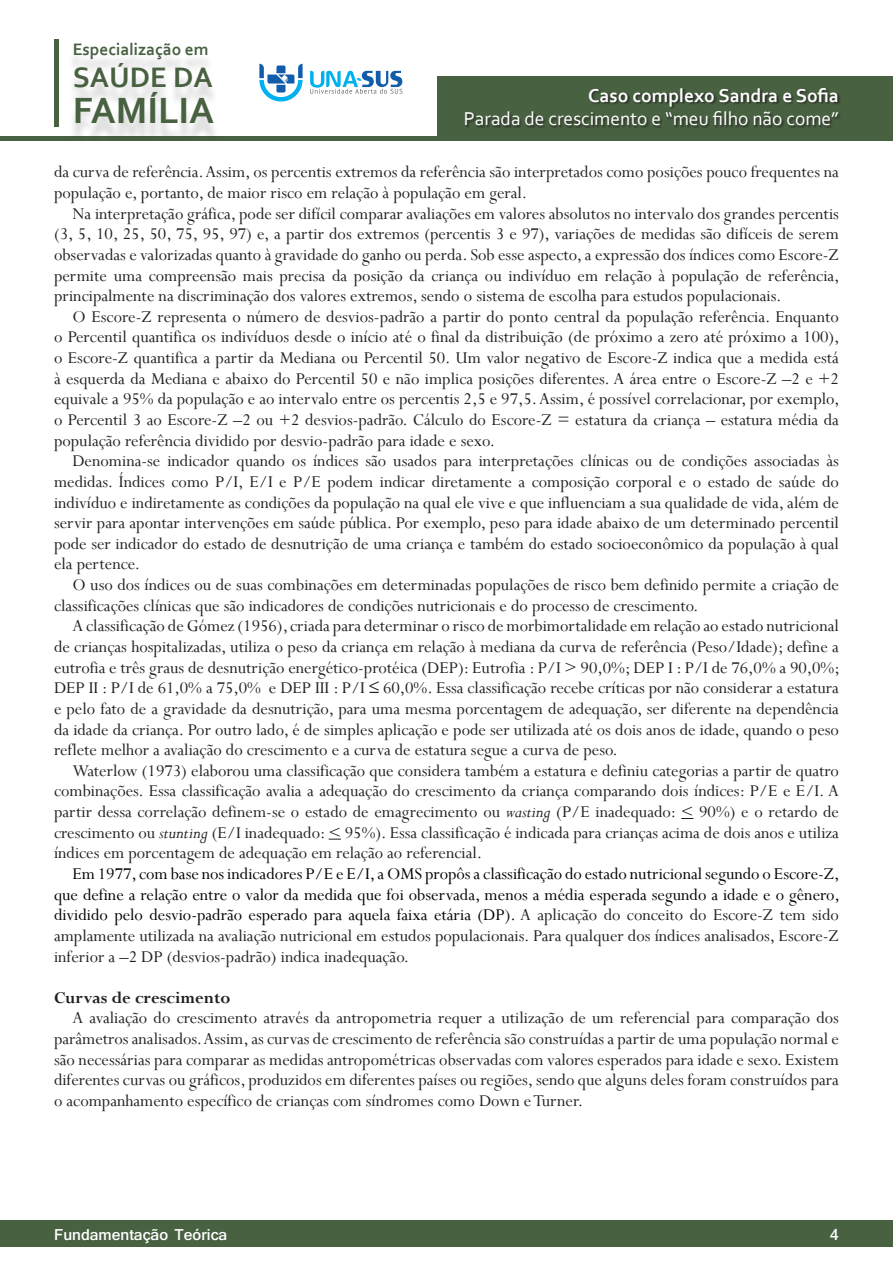
<style>
.page{position:relative;width:893px;height:1263px;background:#fff}
.page>*{position:absolute;margin:0;border:0;box-sizing:border-box;transform-origin:0 0}
.t1{font:700 38.25px "Corbel";color:#486141}
.t2{font:700 29.55px "Corbel";color:#486141}
.t3{font:19.5px "Corbel";color:#fff}
.t4{font:700 19.5px "Corbel";color:#fff}
.Paragrafo_basico{font:18.3px/20.7px "Perpetua";color:#231f20;text-align:justify}
.Paragrafo_basico-2{font:18.3px/20.7px "Perpetua";color:#000;text-align:justify}
.Sub-Paragrafo_bold{font:700 18.3px "Perpetua";color:#231f20}
.t5{font:700 17.4px "Corbel";color:#486141}
.t6{font:700 16.5px "Shruti";color:#fff}
.s1{font-style:italic}
.s2{color:#231f20}
</style>
<div class="page">
<div style="left:0;top:1220px;width:893px;height:27px;background:#486141"></div>
<hr style="left:0;top:136px;width:893px;height:4px;background:#486141">
<div style="left:438px;top:77px;width:455px;height:63px;background:#486141"></div>
<div style="left:465px;top:88px;width:377px;height:40px;background:#231f20;opacity:.75"></div>
<div style="left:54px;top:39px;width:5px;height:87px;background:#486141"></div>
<div style="left:67px;top:49px;width:153px;height:94px;background:#231f20;opacity:.2"></div>
<svg style="left:259px;top:64px;width:44px;height:38px"></svg>
<svg style="left:310px;top:71px;width:92px;height:23px"></svg>
<svg style="left:681px;top:818px;width:12px;height:1px"></svg>
<svg style="left:329px;top:839px;width:12px;height:1px"></svg>
<p class="t5" style="left:73px;top:38px;width:137px">Especialização em</p>
<h2 class="t2" style="left:73px;top:58px;width:142px">SAÚDE DA</h2>
<h1 class="t1" style="left:73px;top:87px;width:143px">FAMÍLIA</h1>
<p class="t4" style="left:588px;top:84px;width:252px">Caso complexo Sandra e Sofia</p>
<p class="t3" style="left:464px;top:107px;width:377px">Parada de crescimento e “meu filho não come”</p>
<p class="Paragrafo_basico" style="left:54px;top:161px;width:786px">da curva de referência. Assim, os percentis extremos da referência são interpretados como posições pouco frequentes na população e, portanto, de maior risco em relação à população em geral.</p>
<p class="Paragrafo_basico" style="left:54px;top:203px;width:787px;text-indent:18px">Na interpretação gráfica, pode ser difícil comparar avaliações em valores absolutos no intervalo dos grandes percentis (3, 5, 10, 25, 50, 75, 95, 97) e, a partir dos extremos (percentis 3 e 97), variações de medidas são difíceis de serem observadas e valorizadas quanto à gravidade do ganho ou perda. Sob esse aspecto, a expressão dos índices como Escore-Z permite uma compreensão mais precisa da posição da criança ou indivíduo em relação à população de referência, principalmente na discriminação dos valores extremos, sendo o sistema de escolha para estudos populacionais.</p>
<p class="Paragrafo_basico" style="left:54px;top:306px;width:787px;text-indent:18px">O Escore-Z representa o número de desvios-padrão a partir do ponto central da população referência. Enquanto o Percentil quantifica os indivíduos desde o início até o final da distribuição (de próximo a zero até próximo a 100), o Escore-Z quantifica a partir da Mediana ou Percentil 50. Um valor negativo de Escore-Z indica que a medida está à esquerda da Mediana e abaixo do Percentil 50 e não implica posições diferentes. A área entre o Escore-Z –2 e +2 equivale a 95% da população e ao intervalo entre os percentis 2,5 e 97,5. Assim, é possível correlacionar, por exemplo, o Percentil 3 ao Escore-Z –2 ou +2 desvios-padrão. Cálculo do Escore-Z = estatura da criança – estatura média da população referência dividido por desvio-padrão para idade e sexo.</p>
<p class="Paragrafo_basico" style="left:54px;top:450px;width:786px;text-indent:18px">Denomina-se indicador quando os índices são usados para interpretações clínicas ou de condições associadas às medidas. Índices como P/I, E/I e P/E podem indicar diretamente a composição corporal e o estado de saúde do indivíduo e indiretamente as condições da população na qual ele vive e que influenciam a sua qualidade de vida, além de servir para apontar intervenções em saúde pública. Por exemplo, peso para idade abaixo de um determinado percentil pode ser indicador do estado de desnutrição de uma criança e também do estado socioeconômico da população à qual ela pertence.</p>
<p class="Paragrafo_basico" style="left:54px;top:574px;width:786px;text-indent:18px">O uso dos índices ou de suas combinações em determinadas populações de risco bem definido permite a criação de classificações clínicas que são indicadores de condições nutricionais e do processo de crescimento.</p>
<p class="Paragrafo_basico" style="left:54px;top:615px;width:787px;text-indent:18px">A classificação de Gómez (1956), criada para determinar o risco de morbimortalidade em relação ao estado nutricional de crianças hospitalizadas, utiliza o peso da criança em relação à mediana da curva de referência (Peso/Idade); define a eutrofia e três graus de desnutrição energético-protéica (DEP): Eutrofia : P/I &gt; 90,0%; DEP I : P/I de 76,0% a 90,0%; DEP II : P/I de 61,0% a 75,0% e DEP III : P/I ≤ 60,0%. Essa classificação recebe críticas por não considerar a estatura e pelo fato de a gravidade da desnutrição, para uma mesma porcentagem de adequação, ser diferente na dependência da idade da criança. Por outro lado, é de simples aplicação e pode ser utilizada até os dois anos de idade, quando o peso reflete melhor a avaliação do crescimento e a curva de estatura segue a curva de peso.</p>
<p class="Paragrafo_basico" style="left:54px;top:760px;width:786px;text-indent:18px">Waterlow (1973) elaborou uma classificação que considera também a estatura e definiu categorias a partir de quatro combinações. Essa classificação avalia a adequação do crescimento da criança comparando dois índices: P/E e E/I. A partir dessa correlação definem-se o estado de emagrecimento ou <span class="s1">wasting</span> (P/E inadequado: &lt; 90%) e o retardo de crescimento ou <span class="s1">stunting</span> (E/I inadequado: &lt; 95%). Essa classificação é indicada para crianças acima de dois anos e utiliza índices em porcentagem de adequação em relação ao referencial.</p>
<p class="Paragrafo_basico-2" style="left:54px;top:863px;width:787px;text-indent:18px">Em 1977, com base nos indicadores P/E e E/I, a OMS propôs a classificação do estado nutricional segundo o Escore-Z, que define a relação entre o valor da medida que foi observada, menos a média esperada segundo a idade e o gênero, dividido pelo desvio-padrão esperado para aquela faixa etária (DP). <span class="s2">A aplicação do conceito do Escore-Z tem sido amplamente utilizada na avaliação nutricional em estudos populacionais. Para qualquer dos índices analisados, Escore-Z inferior a –2 DP (desvios-padrão) indica inadequação.</span></p>
<p class="Sub-Paragrafo_bold" style="left:54px;top:986px;width:178px">Curvas de crescimento</p>
<p class="Paragrafo_basico" style="left:54px;top:1007px;width:786px;text-indent:18px">A avaliação do crescimento através da antropometria requer a utilização de um referencial para comparação dos parâmetros analisados. Assim, as curvas de crescimento de referência são construídas a partir de uma população normal e são necessárias para comparar as medidas antropométricas observadas com valores esperados para idade e sexo. Existem diferentes curvas ou gráficos, produzidos em diferentes países ou regiões, sendo que alguns deles foram construídos para o acompanhamento específico de crianças com síndromes como Down e Turner.</p>
<p class="t6" style="left:54px;top:1225px;width:175px">Fundamentação Teórica</p>
<p class="t6" style="left:830px;top:1225px;width:10px">4</p>
</div>
